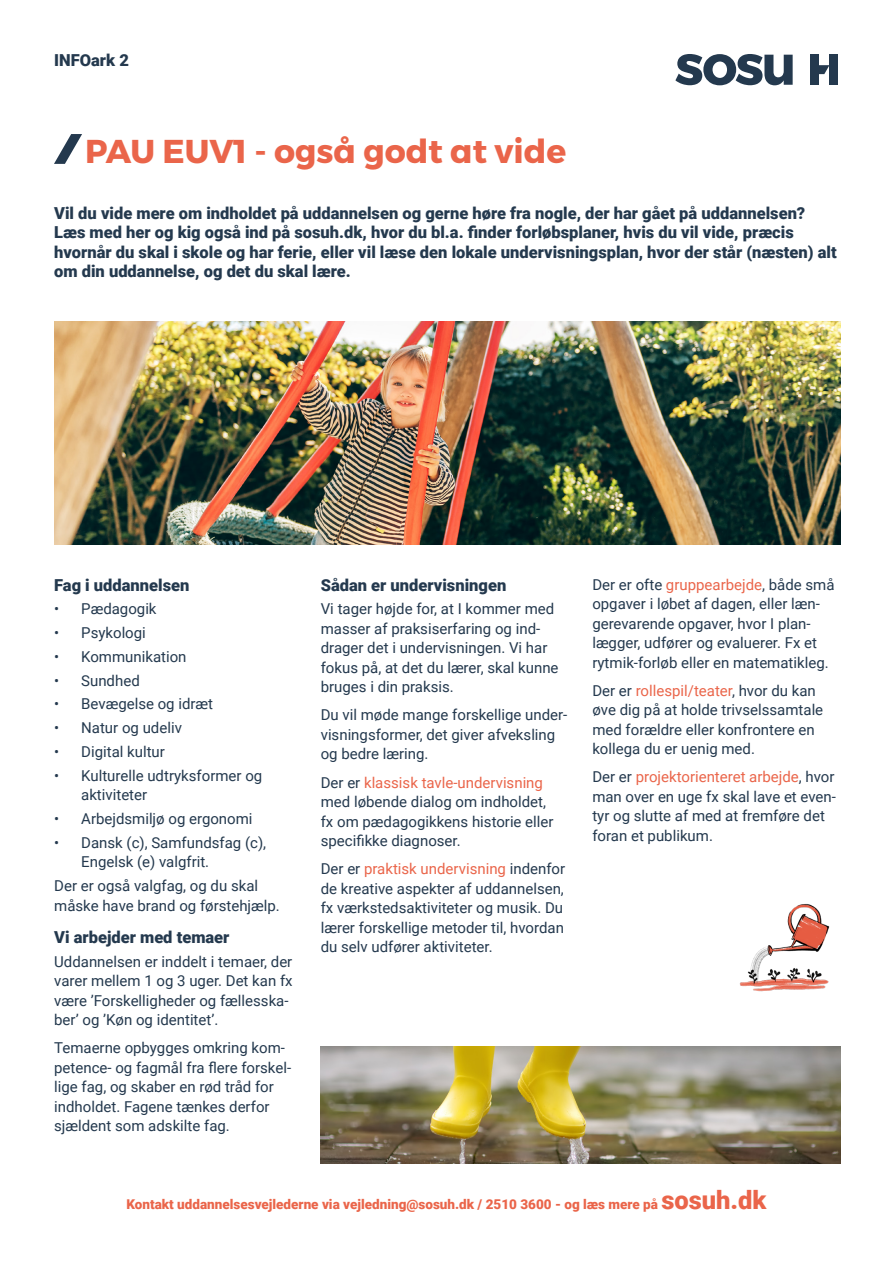
<style>
.page{position:relative;width:893px;height:1263px;background:#fff}
.page>*{position:absolute;margin:0;border:0;box-sizing:border-box;transform-origin:0 0}
.Udd_overskrift_mh_ve{font:700 33px "Montserrat H";color:#ea654a}
.rubrik_r_black_venst{font:900 16.5px/19.5px "Roboto";color:#24394e}
.tekst_roboto{font:15px/19.5px "Roboto";color:#24394e}
.rubrik_r_black_venst-2{font:15px/19.5px "Roboto";color:#24394e}
.footer_turkis_centre{font:900 13.5px "Roboto";color:#ea654a}
.s1{color:#ea654a}
.s2{font-size:25.5px}
</style>
<div class="page">
<svg style="left:819px;top:65px;width:10px;height:9px"></svg>
<div style="left:810px;top:55px;width:9px;height:30px;background:#24394e"></div>
<div style="left:829px;top:55px;width:9px;height:30px;background:#24394e"></div>
<svg style="left:675px;top:54px;width:118px;height:31px"></svg>
<img style="left:54px;top:321px;width:787px;height:224px">
<svg style="left:54px;top:134px;width:28px;height:30px"></svg>
<img style="left:739px;top:904px;width:91px;height:88px">
<img style="left:321px;top:1046px;width:520px;height:117px">
<p class="rubrik_r_black_venst" style="left:54px;top:50px;width:76px">INFOark 2</p>
<p class="Udd_overskrift_mh_ve" style="left:85px;top:125px;width:483px">PAU EUV1 - også godt at vide</p>
<p class="rubrik_r_black_venst" style="left:54px;top:202px;width:784px">Vil du vide mere om indholdet på uddannelsen og gerne høre fra nogle, der har gået på uddannelsen?<br>Læs med her og kig også ind på sosuh.dk, hvor du bl.a. finder forløbsplaner, hvis du vil vide, præcis hvornår du skal i skole og har ferie, eller vil læse den lokale undervisningsplan, hvor der står (næsten) alt om din uddannelse, og det du skal lære.</p>
<p class="rubrik_r_black_venst" style="left:54px;top:574px;width:137px">Fag i uddannelsen</p>
<p class="tekst_roboto" style="left:54px;top:599px;width:104px">• Pædagogik</p>
<p class="tekst_roboto" style="left:54px;top:623px;width:93px">• Psykologi</p>
<p class="tekst_roboto" style="left:54px;top:646px;width:134px">• Kommunikation</p>
<p class="tekst_roboto" style="left:54px;top:670px;width:87px">• Sundhed</p>
<p class="tekst_roboto" style="left:54px;top:694px;width:160px">• Bevægelse og idræt</p>
<p class="tekst_roboto" style="left:54px;top:718px;width:129px">• Natur og udeliv</p>
<p class="tekst_roboto" style="left:54px;top:741px;width:112px">• Digital kultur</p>
<p class="tekst_roboto" style="left:81px;top:765px;width:183px;text-indent:-27px">• Kulturelle udtryksformer og aktiviteter</p>
<p class="tekst_roboto" style="left:54px;top:808px;width:200px">• Arbejdsmiljø og ergonomi</p>
<p class="tekst_roboto" style="left:81px;top:832px;width:186px;text-indent:-27px">• Dansk (c), Samfundsfag (c),<br>Engelsk (e) valgfrit.</p>
<p class="rubrik_r_black_venst-2" style="left:54px;top:875px;width:227px">Der er også valgfag, og du skal måske have brand og førstehjælp.</p>
<p class="rubrik_r_black_venst" style="left:54px;top:926px;width:177px">Vi arbejder med temaer</p>
<p class="tekst_roboto" style="left:54px;top:951px;width:240px">Uddannelsen er inddelt i temaer, der varer mellem 1 og 3 uger. Det kan fx være ’Forskelligheder og fællesska&shy;ber’ og ’Køn og identitet’.</p>
<p class="tekst_roboto" style="left:54px;top:1037px;width:238px">Temaerne opbygges omkring kom&shy;petence- og fagmål fra flere forskel&shy;lige fag, og skaber en rød tråd for indholdet. Fagene tænkes derfor sjældent som adskilte fag.</p>
<p class="rubrik_r_black_venst" style="left:321px;top:574px;width:187px">Sådan er undervisningen</p>
<p class="tekst_roboto" style="left:321px;top:599px;width:239px">Vi tager højde for, at I kommer med masser af praksiserfaring og ind&shy;drager det i undervisningen. Vi har fokus på, at det du lærer, skal kunne bruges i din praksis.</p>
<p class="tekst_roboto" style="left:321px;top:705px;width:248px">Du vil møde mange forskellige under&shy;visningsformer, det giver afveksling og bedre læring.</p>
<p class="tekst_roboto" style="left:321px;top:772px;width:234px">Der er <span class="s1">klassisk tavle-undervisning </span>med løbende dialog om indholdet, fx om pædagogikkens historie eller specifikke diagnoser.</p>
<p class="tekst_roboto" style="left:321px;top:858px;width:246px">Der er <span class="s1">praktisk undervisning</span> indenfor de kreative aspekter af uddannelsen, fx værkstedsaktiviteter og musik. Du lærer forskellige metoder til, hvordan du selv udfører aktiviteter.</p>
<p class="tekst_roboto" style="left:592px;top:574px;width:244px">Der er ofte <span class="s1">gruppearbejde</span>, både små opgaver i løbet af dagen, eller læn&shy;gerevarende opgaver, hvor I plan&shy;lægger, udfører og evaluerer. Fx et rytmik-forløb eller en matematikleg.</p>
<p class="tekst_roboto" style="left:592px;top:680px;width:232px">Der er <span class="s1">rollespil/teater</span>, hvor du kan øve dig på at holde trivselssamtale med forældre eller konfrontere en kollega du er uenig med.</p>
<p class="tekst_roboto" style="left:592px;top:766px;width:245px">Der er <span class="s1">projektorienteret arbejde</span>, hvor man over en uge fx skal lave et even&shy;tyr og slutte af med at fremføre det foran et publikum.</p>
<p class="footer_turkis_centre" style="left:126px;top:1195px;width:642px">Kontakt uddannelsesvejlederne via vejledning@sosuh.dk / 2510 3600 - og læs mere på <span class="s2">sosuh.dk</span></p>
</div>
